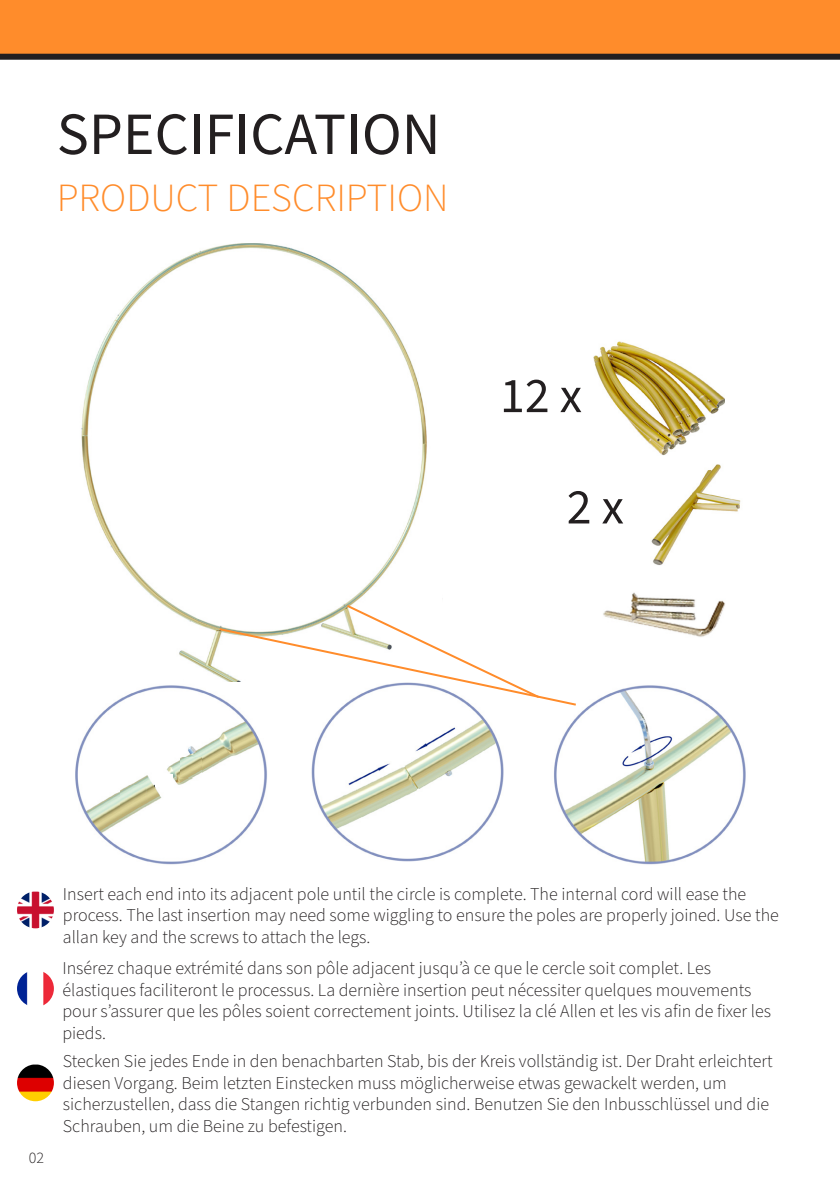
<style>
.page{position:relative;width:840px;height:1191px;background:#fff}
.page>*{position:absolute;margin:0;border:0;box-sizing:border-box;transform-origin:0 0}
.t1{font:60px "Source Sans Pro";color:#231f20}
.t2{font:50px "Source Sans Pro";color:#231f20}
.t3{font:300 40px "Source Sans Pro";color:#ff8c2b}
.Body_Text{font:300 18px/21.6px "Source Sans Pro";color:#231f20}
.t4{font:300 16px "Source Sans Pro";color:#231f20}
</style>
<div class="page">
<div style="left:0;top:0;width:839px;height:57px;background:#ff8c2b"></div>
<div style="left:0;top:54px;width:839px;height:6px;background:#231f20"></div>
<img style="left:81px;top:243px;width:346px;height:433px">
<img style="left:593px;top:341px;width:130px;height:115px">
<img style="left:651px;top:464px;width:90px;height:101px">
<img style="left:603px;top:592px;width:122px;height:45px">
<img style="left:75px;top:685px;width:192px;height:180px">
<img style="left:120px;top:785px;width:26px;height:24px">
<img style="left:181px;top:757px;width:20px;height:20px">
<div style="left:155px;top:774px;width:17px;height:13px;background:#fff"></div>
<img style="left:311px;top:707px;width:193px;height:155px">
<img style="left:554px;top:685px;width:192px;height:180px">
<svg style="left:217px;top:603px;width:361px;height:104px"></svg>
<img style="left:17px;top:891px;width:37px;height:37px">
<img style="left:17px;top:1064px;width:37px;height:37px">
<img style="left:17px;top:972px;width:37px;height:34px">
<p class="t1" style="left:57px;top:94px;width:385px">SPECIFICATION</p>
<p class="t3" style="left:57px;top:171px;width:393px">PRODUCT DESCRIPTION</p>
<p class="t2" style="left:499px;top:362px;width:84px">12 x</p>
<p class="t2" style="left:566px;top:473px;width:59px">2 x</p>
<p class="t4" style="left:29px;top:1146px;width:17px">02</p>
<p class="Body_Text" style="left:63px;top:883px;width:717px">Insert each end into its adjacent pole until the circle is complete. The internal cord will ease the process. The last insertion may need some wiggling to ensure the poles are properly joined. Use the allan key and the screws to attach the legs.</p>
<p class="Body_Text" style="left:62px;top:958px;width:709px">Insérez chaque extrémité dans son pôle adjacent jusqu’à ce que le cercle soit complet. Les élastiques faciliteront le processus. La dernière insertion peut nécessiter quelques mouvements pour s’assurer que les pôles soient correctement joints. Utilisez la clé Allen et les vis afin de fixer les pieds.</p>
<p class="Body_Text" style="left:63px;top:1050px;width:711px">Stecken Sie jedes Ende in den benachbarten Stab, bis der Kreis vollständig ist. Der Draht erleichtert diesen Vorgang. Beim letzten Einstecken muss möglicherweise etwas gewackelt werden, um sicherzustellen, dass die Stangen richtig verbunden sind. Benutzen Sie den Inbusschlüssel und die Schrauben, um die Beine zu befestigen.</p>
</div>
